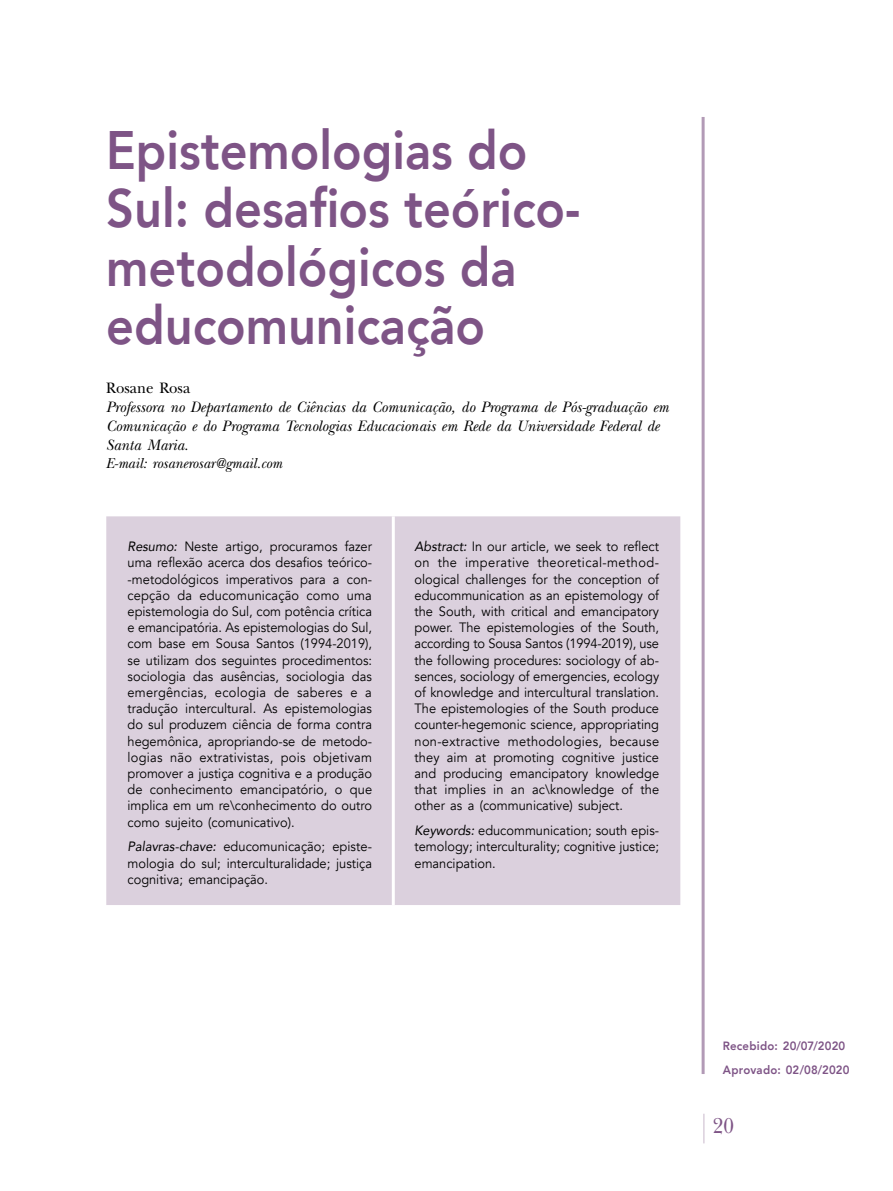
<style>
.page{position:relative;width:893px;height:1191px;background:#fff}
.page>*{position:absolute;margin:0;border:0;box-sizing:border-box;transform-origin:0 0}
.t1{font:800 54px/58.5px "Avenir";color:#7e5486;scale:.9 1}
.t2{font:22.5px "New Baskerville Std";color:#7e5486;scale:.9 1}
.t3{font:italic 15.75px/18.9px "New Baskerville Std";color:#000;scale:.95 1}
.t4{font:15.75px "New Baskerville Std";color:#000;scale:.95 1}
.t5{font:italic 15px "New Baskerville Std";color:#000;scale:.95 1}
.t6{font:13.5px/16.2px "Avenir";color:#000;text-align:justify;scale:.95 1}
.t7{font:800 12px/24px "Avenir";letter-spacing:.015em;color:#7e5486;scale:.95 1}
.s1{font-style:italic}
</style>
<div class="page">
<hr style="left:702px;top:117px;width:3px;height:957px;background:#b29ab6">
<hr style="left:703px;top:1113px;width:2px;height:30px;background:#dbd0dd">
<div style="left:106px;top:516px;width:574px;height:389px;background:#dbd0dd"></div>
<hr style="left:392px;top:516px;width:3px;height:389px;background:#fff">
<h1 class="t1" style="left:106px;top:121px;width:528px">Epistemologias do<br>Sul: desafios teórico&shy;metodológicos da educomunicação</h1>
<p class="t4" style="left:106px;top:379px;width:90px">Rosane Rosa</p>
<p class="t3" style="left:106px;top:397px;width:593px">Professora no Departamento de Ciências da Comunicação, do Programa de Pós-graduação em<br>Comunicação e do Programa Tecnologias Educacionais em Rede da Universidade Federal de<br>Santa Maria.</p>
<p class="t5" style="left:106px;top:454px;width:187px">E-mail: rosanerosar@gmail.com</p>
<p class="t6" style="left:128px;top:538px;width:259px"><span class="s1">Resumo:</span> Neste artigo, procuramos fazer uma reflexão acerca dos desafios teórico--metodológicos imperativos para a con&shy;cepção da educomunicação como uma epistemologia do Sul, com potência crítica e emancipatória. As epistemologias do Sul, com base em Sousa Santos (1994-2019), se utilizam dos seguintes procedimentos: sociologia das ausências, sociologia das emergências, ecologia de saberes e a tradução intercultural. As epistemologias do sul produzem ciência de forma contra hegemônica, apropriando-se de metodo&shy;logias não extrativistas, pois objetivam promover a justiça cognitiva e a produção de conhecimento emancipatório, o que implica em um re\conhecimento do outro como sujeito (comunicativo).</p>
<p class="t6" style="left:128px;top:839px;width:259px"><span class="s1">Palavras-chave:</span> educomunicação; episte&shy;mologia do sul; interculturalidade; justiça cognitiva; emancipação.</p>
<p class="t6" style="left:415px;top:538px;width:259px"><span class="s1">Abstract:</span> In our article, we seek to reflect on the imperative theoretical-method&shy;ological challenges for the conception of educommunication as an epistemology of the South, with critical and emancipatory power. The epistemologies of the South, according to Sousa Santos (1994-2019), use the following procedures: sociology of ab&shy;sences, sociology of emergencies, ecology of knowledge and intercultural translation.<br>The epistemologies of the South produce counter-hegemonic science, appropriating non-extractive methodologies, because they aim at promoting cognitive justice and producing emancipatory knowledge that implies in an ac\knowledge of the other as a (communicative) subject.</p>
<p class="t6" style="left:415px;top:822px;width:259px"><span class="s1">Keywords:</span> educommunication; south epis&shy;temology; interculturality; cognitive justice; emancipation.</p>
<p class="t7" style="left:723px;top:1033px;width:135px">Recebido: 20/07/2020<br>Aprovado: 02/08/2020</p>
<h2 class="t2" style="left:713px;top:1113px;width:25px">20</h2>
</div>
